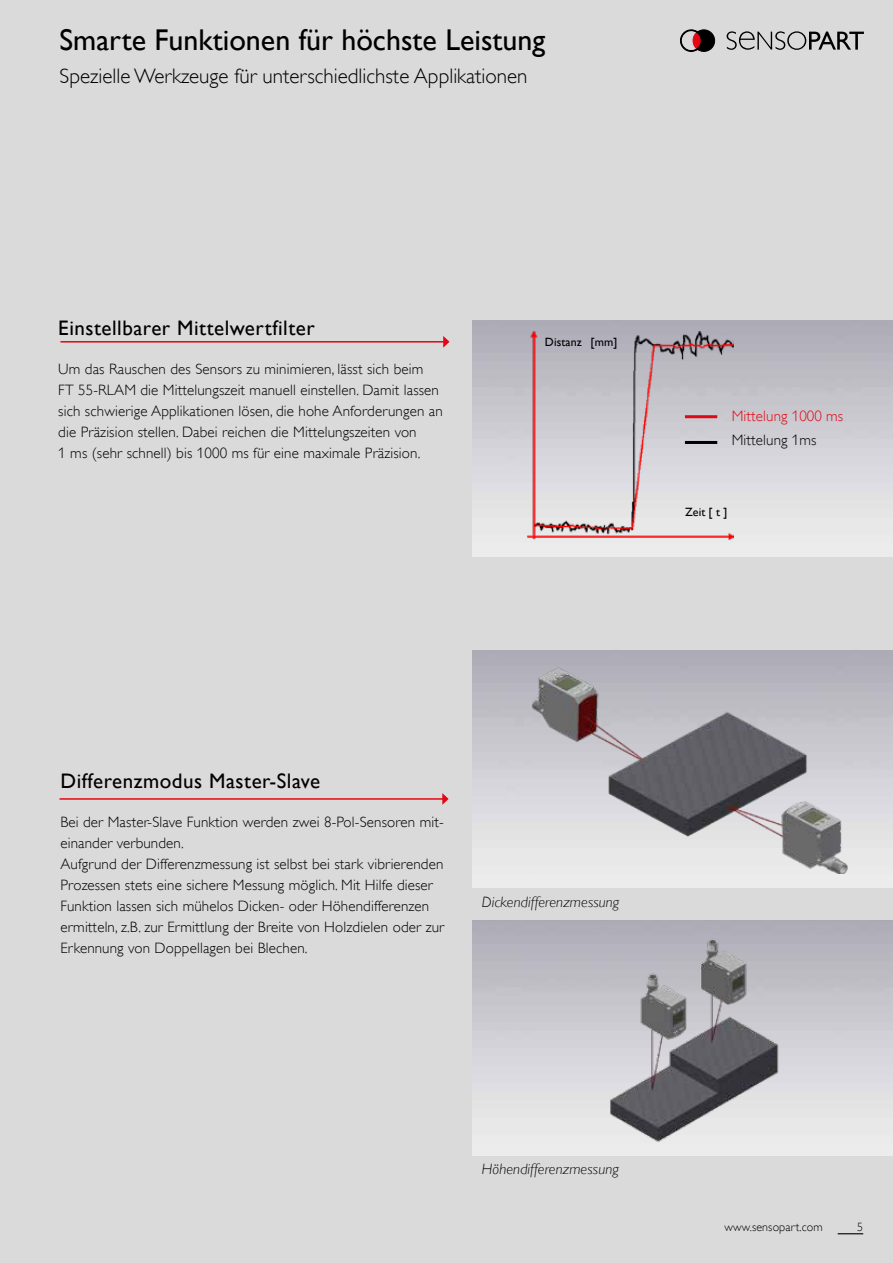
<style>
.page{position:relative;width:893px;height:1263px;background:#dadada}
.page>*{position:absolute;margin:0;border:0;box-sizing:border-box;transform-origin:0 0}
.t1{font:30px "Gill Alt One";color:#000}
.t2{font:21px "Gill Alt One";letter-spacing:.025em;color:#000}
.t3{font:300 21px "Gill Alt One";color:#000}
.t4{font:300 15px/21px "Gill Alt One";letter-spacing:.01em;color:#000}
.t5{font:italic 300 15px "Gill Alt One";letter-spacing:.01em;color:#000}
.t6{font:300 15px "Gill Alt One";letter-spacing:.01em;color:#e30613}
.t7{font:300 12px "Gill Alt One";letter-spacing:.01em;color:#000}
.t8{font:12px "Gill Alt One";letter-spacing:.01em;color:#000}
</style>
<div class="page">
<svg style="left:727px;top:31px;width:137px;height:19px"></svg>
<svg style="left:680px;top:30px;width:35px;height:22px"></svg>
<svg style="left:838px;top:1233px;width:25px;height:1px"></svg>
<img style="left:472px;top:920px;width:421px;height:236px">
<img style="left:473px;top:650px;width:420px;height:237px">
<img style="left:473px;top:320px;width:420px;height:237px">
<img style="left:528px;top:331px;width:205px;height:209px">
<hr style="left:685px;top:415px;width:32px;height:3px;background:#e30613">
<hr style="left:685px;top:441px;width:32px;height:3px;background:#000">
<hr style="left:60px;top:341px;width:384px;height:2px;background:#e30613">
<svg style="left:443px;top:336px;width:6px;height:12px"></svg>
<hr style="left:60px;top:798px;width:383px;height:2px;background:#e30613">
<svg style="left:442px;top:793px;width:7px;height:12px"></svg>
<img style="left:595px;top:927px;width:200px;height:219px">
<img style="left:531px;top:662px;width:319px;height:212px">
<h1 class="t1" style="left:60px;top:23px;width:487px">Smarte Funktionen für höchste Leistung</h1>
<h2 class="t3" style="left:60px;top:64px;width:469px">Spezielle Werkzeuge für unterschiedlichste Applikationen</h2>
<h2 class="t2" style="left:58px;top:315px;width:258px">Einstellbarer Mittelwertfilter</h2>
<p class="t4" style="left:58px;top:358px;width:386px">Um das Rauschen des Sensors zu minimieren, lässt sich beim<br>FT 55-RLAM die Mittelungszeit manuell einstellen. Damit lassen sich schwierige Applikationen lösen, die hohe Anforderungen an die Präzision stellen. Dabei reichen die Mittelungszeiten von<br>1 ms (sehr schnell) bis 1000 ms für eine maximale Präzision.</p>
<p class="t8" style="left:545px;top:335px;width:74px">Distanz [mm]</p>
<p class="t6" style="left:732px;top:407px;width:113px">Mittelung 1000 ms</p>
<p class="t4" style="left:732px;top:429px;width:86px">Mittelung 1ms</p>
<p class="t8" style="left:685px;top:505px;width:44px">Zeit [ t ]</p>
<h2 class="t2" style="left:60px;top:769px;width:261px">Differenzmodus Master-Slave</h2>
<p class="t4" style="left:60px;top:812px;width:385px">Bei der Master-Slave Funktion werden zwei 8-Pol-Sensoren mit&shy;einander verbunden.<br>Aufgrund der Differenzmessung ist selbst bei stark vibrierenden Prozessen stets eine sichere Messung möglich. Mit Hilfe dieser Funktion lassen sich mühelos Dicken- oder Höhendifferenzen ermitteln, z.B. zur Ermittlung der Breite von Holzdielen oder zur Erkennung von Doppellagen bei Blechen.</p>
<p class="t5" style="left:482px;top:893px;width:139px">Dickendifferenzmessung</p>
<p class="t5" style="left:482px;top:1160px;width:138px">Höhendifferenzmessung</p>
<p class="t7" style="left:725px;top:1220px;width:100px">www.sensopart.com</p>
<p class="t7" style="left:857px;top:1220px;width:7px">5</p>
</div>
